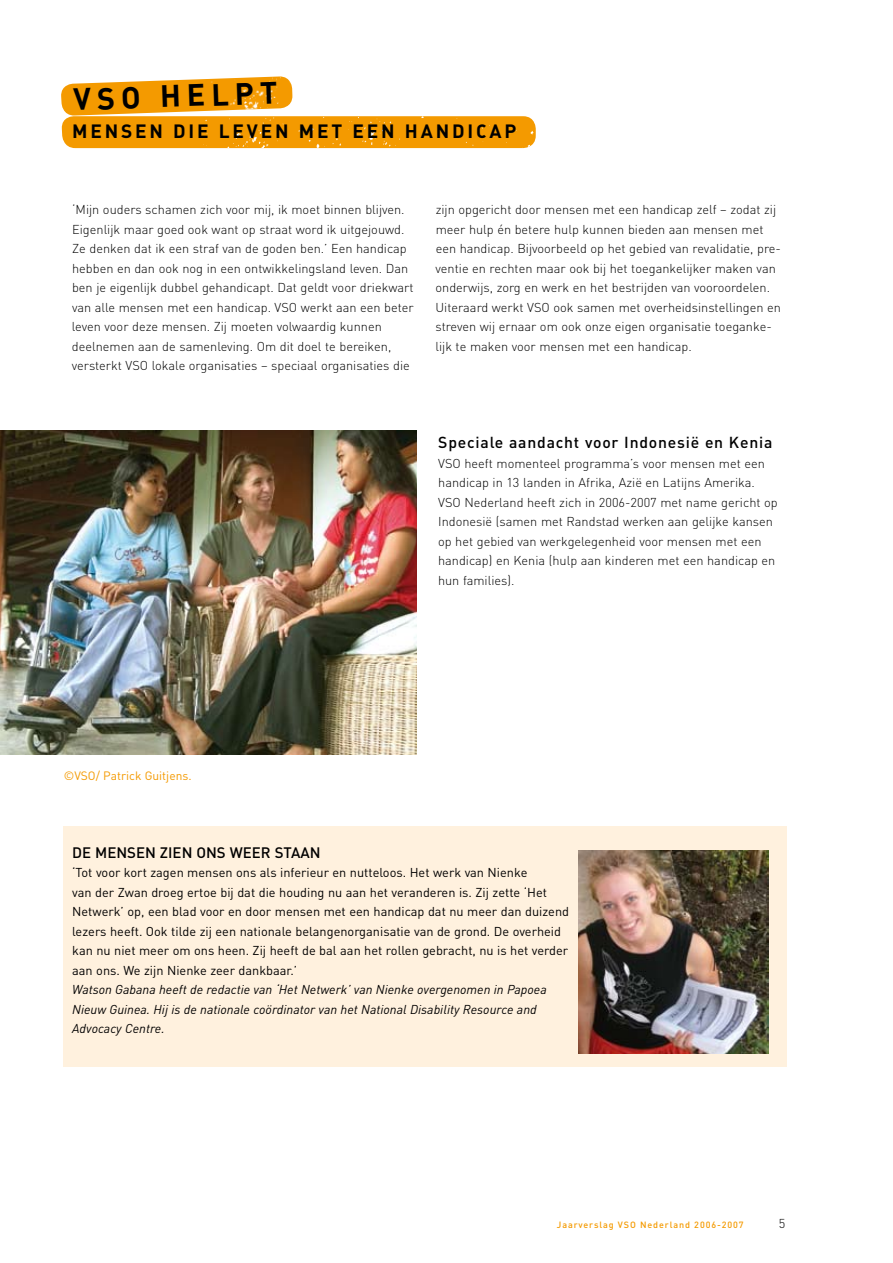
<style>
.page{position:relative;width:893px;height:1263px;background:#fff}
.page>*{position:absolute;margin:0;border:0;box-sizing:border-box;transform-origin:0 0}
.t1{font:700 30.45px "DIN";color:#000}
.t2{font:700 19.05px "DIN";letter-spacing:.15em;color:#000}
.t3{font:500 15.75px "DIN";letter-spacing:.05em;color:#000}
.t4{font:500 15px "DIN";color:#000}
.t5{font:300 12.75px/19.5px "DIN";color:#000}
.t6{font:12.75px/19.5px "DIN";color:#000}
.t7{font:italic 12.75px/19.5px "DIN";color:#000}
.t8{font:12px "DIN";color:#f49a00}
.t9{font:500 9px "DIN";letter-spacing:.1em;color:#f49a00}
</style>
<div class="page">
<img style="left:0;top:431px;width:417px;height:323px">
<div style="left:64px;top:826px;width:723px;height:241px;background:#fff1de"></div>
<img style="left:579px;top:850px;width:189px;height:203px">
<svg style="left:61px;top:76px;width:475px;height:72px"></svg>
<h1 class="t1" style="left:159px;top:76px;width:119px;rotate:-2deg">HELPT</h1>
<h2 class="t2" style="left:72px;top:119px;width:446px">M ENSEN DIE LEVEN M ET EEN HANDICAP</h2>
<p class="t5" style="left:72px;top:200px;width:343px">‘Mijn ouders schamen zich voor mij, ik moet binnen blijven.<br>Eigenlijk maar goed ook want op straat word ik uitgejouwd.<br>Ze denken dat ik een straf van de goden ben.’ Een handicap hebben en dan ook nog in een ontwikkelingsland leven. Dan ben je eigenlijk dubbel gehandicapt. Dat geldt voor driekwart van alle mensen met een handicap. VSO werkt aan een beter leven voor deze mensen. Zij moeten volwaardig kunnen deelnemen aan de samenleving. Om dit doel te bereiken, versterkt VSO lokale organisaties – speciaal organisaties die</p>
<p class="t5" style="left:435px;top:200px;width:347px">zijn opgericht door mensen met een handicap zelf – zodat zij meer hulp én betere hulp kunnen bieden aan mensen met een handicap. Bijvoorbeeld op het gebied van revalidatie, pre&shy;ventie en rechten maar ook bij het toegankelijker maken van onderwijs, zorg en werk en het bestrijden van vooroordelen.<br>Uiteraard werkt VSO ook samen met overheidsinstellingen en streven wij ernaar om ook onze eigen organisatie toeganke&shy;lijk te maken voor mensen met een handicap.</p>
<p class="t8" style="left:64px;top:768px;width:129px">©VSO/ Patrick Guitjens.</p>
<p class="t3" style="left:438px;top:433px;width:336px">Speciale aandacht voor I ndonesië en Kenia</p>
<p class="t5" style="left:438px;top:453px;width:341px">VSO heeft momenteel programma’s voor mensen met een handicap in 13 landen in Afrika, Azië en Latijns Amerika.<br>VSO Nederland heeft zich in 2006-2007 met name gericht op Indonesië (samen met Randstad werken aan gelijke kansen op het gebied van werkgelegenheid voor mensen met een handicap) en Kenia (hulp aan kinderen met een handicap en hun families).</p>
<p class="t4" style="left:72px;top:843px;width:135px">De mensen zien ons</p>
<p class="t4" style="left:230px;top:843px;width:90px">weer staan</p>
<p class="t6" style="left:72px;top:863px;width:498px">‘Tot voor kort zagen mensen ons als inferieur en nutteloos. Het werk van Nienke<br>van der Zwan droeg ertoe bij dat die houding nu aan het veranderen is. Zij zette ‘Het Netwerk’ op, een blad voor en door mensen met een handicap dat nu meer dan duizend lezers heeft. Ook tilde zij een nationale belangenorganisatie van de grond. De overheid kan nu niet meer om ons heen. Zij heeft de bal aan het rollen gebracht, nu is het verder aan ons. We zijn Nienke zeer dankbaar.’</p>
<p class="t7" style="left:72px;top:980px;width:476px">Watson Gabana heeft de redactie van ‘Het Netwerk’ van Nienke overgenomen in Papoea<br>Nieuw Guinea. Hij is de nationale coördinator van het National Disability Resource and<br>Advocacy Centre.</p>
<p class="t9" style="left:557px;top:1219px;width:188px">Jaarverslag VSO Nederland 2006-2007</p>
<p class="t5" style="left:779px;top:1214px;width:8px">5</p>
</div>
